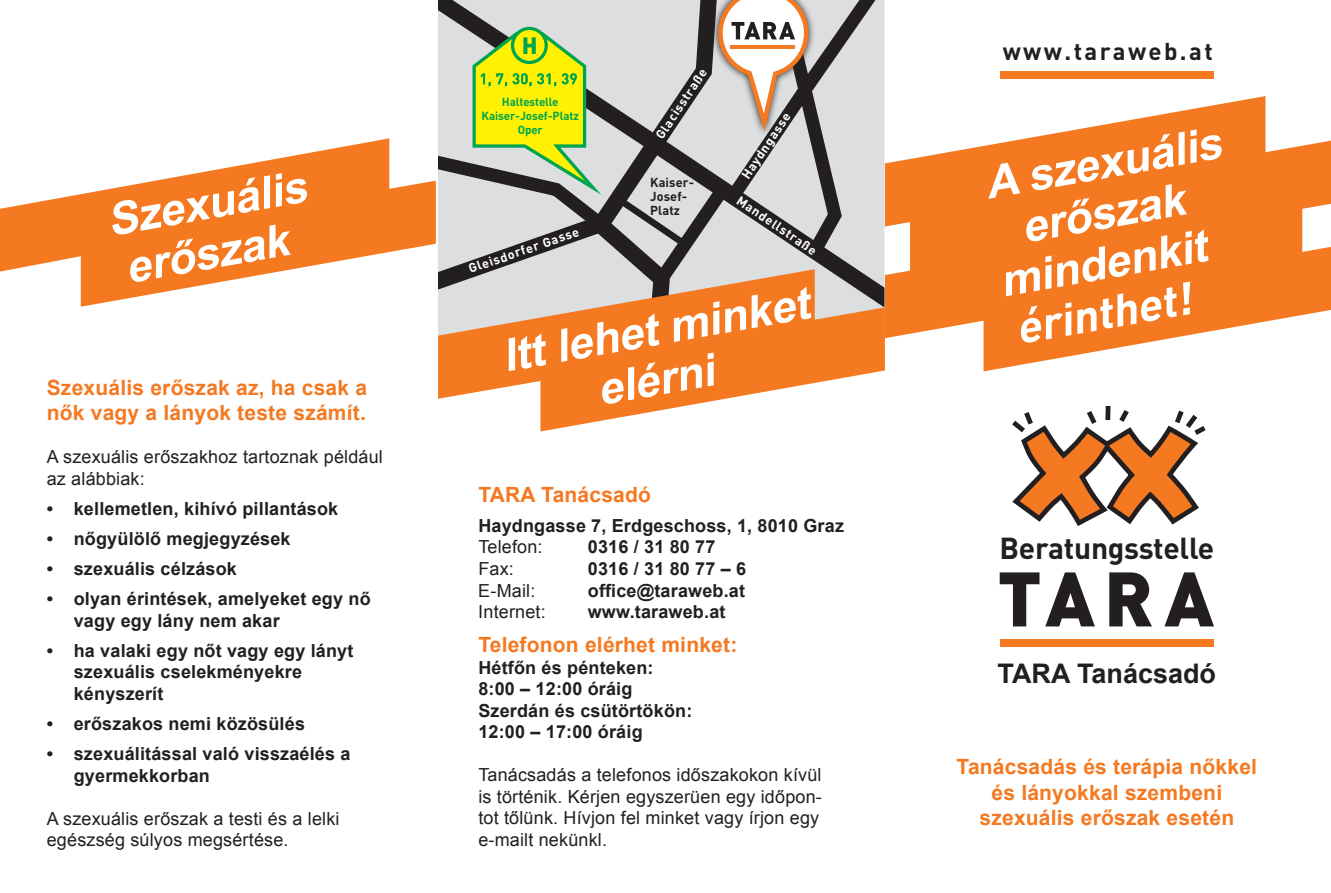
<style>
.page{position:relative;width:1331px;height:893px;background:#fff}
.page>*{position:absolute;margin:0;border:0;box-sizing:border-box;transform-origin:0 0}
.t1{font:italic 700 45px/49.5px "Arial";color:#fff;text-align:center}
.t2{font:italic 700 45px "DINOT";color:#fff}
.t3{font:700 30px "DINOT";letter-spacing:-.01em;color:#231f20}
.t4{font:700 27px "Arial";color:#231f20}
.t5{font:700 24px "DINOT";letter-spacing:.1em;color:#231f20}
.t6{font:700 21px/25.2px "Arial";letter-spacing:.01em;color:#f47921;text-align:center}
.t7{font:700 18px/21.6px "Arial";letter-spacing:.01em;color:#231f20}
.t8{font:18px/21.6px "Arial";letter-spacing:.01em;color:#231f20}
.t9{font:700 12.9px/14px "DINOT";letter-spacing:.01em;color:#231f20}
.t10{font:700 12.75px "DINOT";color:#fff}
.t11{font:700 11.7px/14px "DINOT";letter-spacing:-.01em;color:#00a54f;text-align:center}
</style>
<div class="page">
<svg style="left:885px;top:270px;width:98px;height:68px;background:#f58c42"></svg>
<svg style="left:910px;top:138px;width:421px;height:140px;background:#f58638"></svg>
<svg style="left:885px;top:96px;width:380px;height:131px;fill:#f47921"></svg>
<svg style="left:983px;top:241px;width:348px;height:130px"></svg>
<svg style="left:438px;top:0;width:446px;height:257px;background:#b1b1b3"></svg>
<svg style="left:438px;top:27px;width:184px;height:218px;background:#bfc584"></svg>
<svg style="left:438px;top:257px;width:447px;height:175px;fill:#f47921"></svg>
<svg style="left:0;top:138px;width:436px;height:169px;fill:#f47921"></svg>
<svg style="left:1012px;top:406px;width:194px;height:120px"></svg>
<svg style="left:1000px;top:572px;width:39px;height:54px"></svg>
<svg style="left:1045px;top:572px;width:50px;height:54px"></svg>
<svg style="left:1109px;top:572px;width:43px;height:54px"></svg>
<svg style="left:1164px;top:572px;width:50px;height:54px"></svg>
<div style="left:1000px;top:639px;width:214px;height:8px;background:#f47921"></div>
<div style="left:1000px;top:71px;width:214px;height:8px;background:#f47921"></div>
<svg style="left:711px;top:0;width:105px;height:137px"></svg>
<svg style="left:716px;top:0;width:95px;height:141px"></svg>
<hr style="left:730px;top:45px;width:65px;height:3px;background:#f47921">
<h1 class="t1" style="left:104px;top:197px;width:203px;text-align:left;rotate:-10deg">Szexuális erőszak</h1>
<p class="t6" style="left:47px;top:376px;width:322px;text-align:left">Szexuális erőszak az, ha csak a nők vagy a lányok teste számít.</p>
<p class="t8" style="left:47px;top:446px;width:338px">A szexuális erőszakhoz tartoznak például az alábbiak:</p>
<p class="t7" style="left:47px;top:498px;width:293px">• kellemetlen, kihívó pillantások</p>
<p class="t7" style="left:47px;top:528px;width:245px">• nőgyülölő megjegyzések</p>
<p class="t7" style="left:47px;top:558px;width:192px">• szexuális célzások</p>
<p class="t7" style="left:74px;top:588px;width:298px;text-indent:-27px">• olyan érintések, amelyeket egy nő vagy egy lány nem akar</p>
<p class="t7" style="left:74px;top:640px;width:281px;text-indent:-27px">• ha valaki egy nőt vagy egy lányt szexuális cselekményekre kényszerít</p>
<p class="t7" style="left:47px;top:713px;width:260px">• erőszakos nemi közösülés</p>
<p class="t7" style="left:74px;top:743px;width:278px;text-indent:-27px">• szexuálitással való visszaélés a gyermekkorban</p>
<p class="t8" style="left:47px;top:808px;width:294px">A szexuális erőszak a testi és a lelki egészség súlyos megsértése.</p>
<p class="t11" style="left:482px;top:95px;width:99px">Haltestelle<br>Kaiser-Josef-Platz<br>Oper</p>
<p class="t10" style="left:466px;top:261px;width:117px;rotate:-19deg">Gleisdorfer Gasse</p>
<p class="t10" style="left:651px;top:133px;width:83px;rotate:-56deg">Glacisstraße</p>
<p class="t9" style="left:650px;top:174px;width:46px">Kaiser-<br>Josef-<br>Platz</p>
<p class="t10" style="left:737px;top:173px;width:79px;rotate:-56deg">Haydngasse</p>
<p class="t10" style="left:743px;top:192px;width:95px;rotate:34deg">Mandellstraße</p>
<h1 class="t1" style="left:499px;top:333px;width:312px;rotate:-10deg">Itt lehet minket elérni</h1>
<p class="t6" style="left:478px;top:482px;width:174px">TARA Tanácsadó</p>
<p class="t7" style="left:478px;top:515px;width:367px">Haydngasse 7, Erdgeschoss, 1, 8010 Graz</p>
<p class="t8" style="left:478px;top:536px;width:66px">Telefon:</p>
<p class="t7" style="left:588px;top:537px;width:129px">0316 / 31 80 77</p>
<p class="t8" style="left:478px;top:558px;width:37px">Fax:</p>
<p class="t7" style="left:588px;top:558px;width:160px">0316 / 31 80 77 – 6</p>
<p class="t8" style="left:478px;top:580px;width:59px">E-Mail:</p>
<p class="t7" style="left:588px;top:580px;width:159px">office@taraweb.at</p>
<p class="t8" style="left:478px;top:601px;width:69px">Internet:</p>
<p class="t7" style="left:588px;top:602px;width:139px">www.taraweb.at</p>
<p class="t6" style="left:478px;top:633px;width:261px">Telefonon elérhet minket:</p>
<p class="t7" style="left:478px;top:657px;width:216px">Hétfőn és pénteken:<br>8:00 – 12:00 óráig<br>Szerdán és csütörtökön:<br>12:00 – 17:00 óráig</p>
<p class="t8" style="left:478px;top:764px;width:345px">Tanácsadás a telefonos időszakokon kívül is történik. Kérjen egyszerüen egy időpon&shy;tot tőlünk. Hívjon fel minket vagy írjon egy e-mailt nekünkl.</p>
<h3 class="t5" style="left:1003px;top:35px;width:212px">www.taraweb.at</h3>
<h1 class="t1" style="left:982px;top:160px;width:240px;rotate:-10deg">A szexuális</h1>
<h1 class="t1" style="left:1018px;top:204px;width:166px;rotate:-10deg">erőszak</h1>
<h1 class="t1" style="left:996px;top:258px;width:210px;rotate:-10deg">mindenkit</h1>
<h1 class="t2" style="left:1011px;top:298px;width:179px;rotate:-10deg">érinthet!</h1>
<h2 class="t3" style="left:999px;top:527px;width:216px">Beratungsstelle</h2>
<h3 class="t4" style="left:997px;top:656px;width:220px">TARA Tanácsadó</h3>
<p class="t6" style="left:956px;top:755px;width:302px">Tanácsadás és terápia nőkkel és lányokkal szembeni szexuális erőszak esetén</p>
</div>
